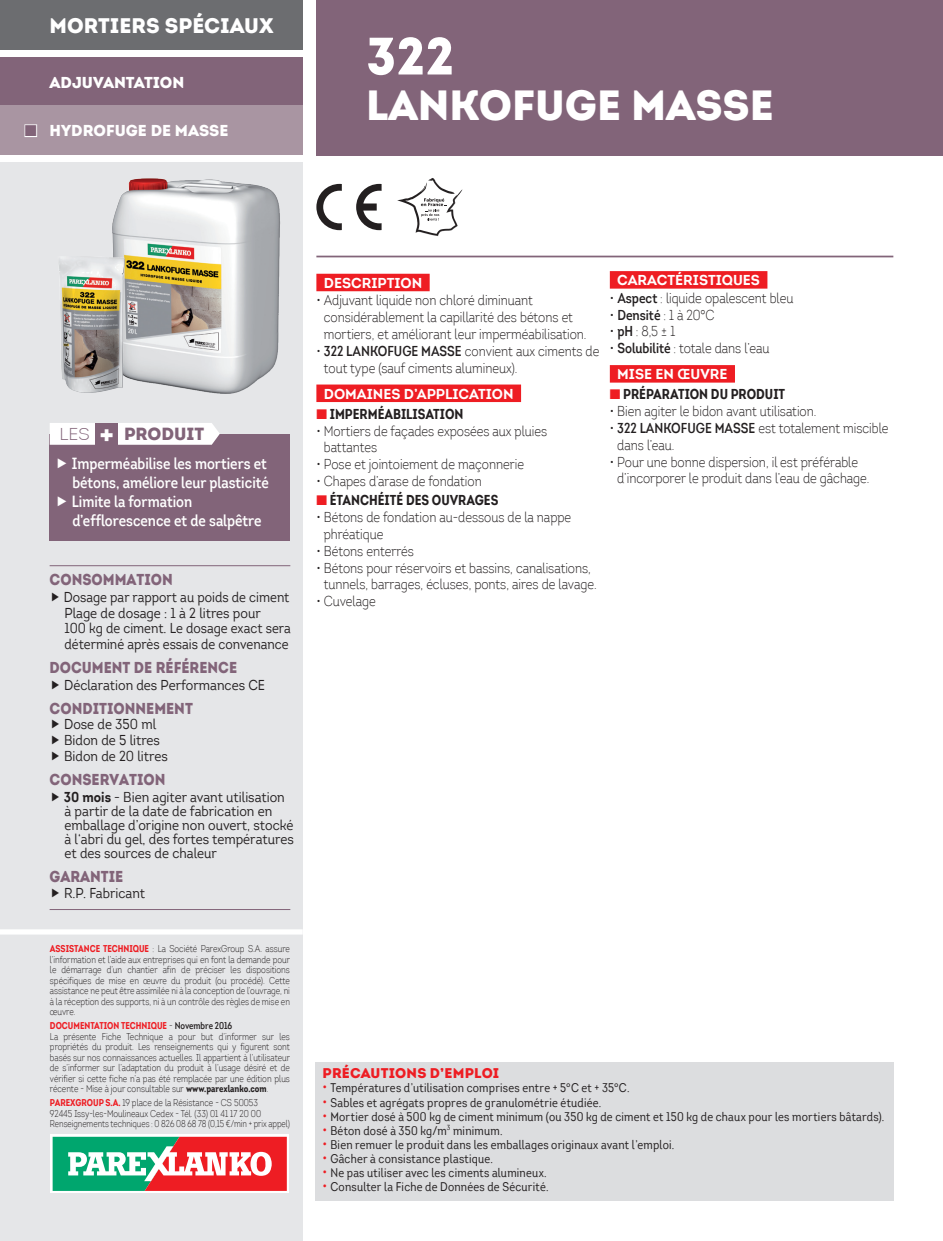
<style>
.page{position:relative;width:943px;height:1241px;background:#fff}
.page>*{position:absolute;margin:0;border:0;box-sizing:border-box;transform-origin:0 0}
.t1{font:900 52.5px "Intro";color:#fff}
.t2{font:900 42px "Intro";color:#fff}
.t3{font:900 21px "Intro";color:#fff}
.t4{font:900 17.5px "Intro";color:#826479}
.t5{font:600 15.75px/18.9px "Intro Cond";color:#fff}
.t6{font:900 15.75px "Intro";color:#826479;scale:.9 1}
.t7{font:900 15.75px "Intro";color:#fff}
.t8{font:300 14px/16.8px "Intro Cond";color:#231f20}
.t9{font:14px/14px "Intro";color:#231f20;scale:.9 1}
.t10{font:14px/15.8px "Intro";color:#231f20;scale:.88 1}
.t11{font:700 14px "Intro Cond";color:#231f20}
.t12{font:700 14px "Intro";color:#fff}
.t13{font:900 14px "Intro";letter-spacing:.015em;color:#ee1d23}
.t14{font:12.25px "Intro Cond";letter-spacing:.02em;color:#231f20}
.t15{font:300 9.62px/10.5px "Intro Cond";color:#231f20;scale:.96 1}
.s1{color:#826479}
.s2{font-weight:300}
.s3{font-weight:700;font-size:31.5px;color:#fff}
.s4{font-weight:700}
.s5{font-weight:700;color:#ee1d23}
.s6{font-weight:600}
.s7{color:#ee1d23}
.s8{font-size:14px;color:#ee1d23}
</style>
<div class="page">
<div style="left:0;top:0;width:303px;height:50px;background:#6c6d70"></div>
<div style="left:0;top:57px;width:303px;height:50px;background:#826479"></div>
<div style="left:316px;top:0;width:627px;height:156px;background:#826479"></div>
<div style="left:0;top:163px;width:303px;height:1077px;background:#e5e6e8"></div>
<hr style="left:316px;top:255px;width:577px;height:2px;background:#826479">
<div style="left:0;top:929px;width:303px;height:5px;background:#fff"></div>
<svg style="left:50px;top:1134px;width:239px;height:58px"></svg>
<svg style="left:53px;top:1136px;width:234px;height:54px;background:#a08776"></svg>
<img style="left:112px;top:178px;width:140px;height:216px">
<div style="left:315px;top:1061px;width:578px;height:139px;background:#dcdddf"></div>
<hr style="left:50px;top:565px;width:240px;height:1px;background:#826479">
<hr style="left:50px;top:908px;width:240px;height:1px;background:#826479">
<div style="left:50px;top:433px;width:240px;height:107px;background:#826479"></div>
<div style="left:50px;top:423px;width:170px;height:21px;background:#fff"></div>
<div style="left:100px;top:425px;width:19px;height:16px;background:#fff"></div>
<div style="left:95px;top:423px;width:23px;height:23px;background:#826479"></div>
<div style="left:0;top:105px;width:303px;height:50px;background:#a995a2"></div>
<div style="left:24px;top:124px;width:13px;height:13px;border:2px solid #fff"></div>
<div style="left:316px;top:274px;width:113px;height:17px;background:#ee1d23"></div>
<div style="left:316px;top:384px;width:205px;height:18px;background:#ee1d23"></div>
<div style="left:610px;top:271px;width:157px;height:17px;background:#ee1d23"></div>
<div style="left:610px;top:365px;width:125px;height:17px;background:#ee1d23"></div>
<img style="left:59px;top:256px;width:66px;height:137px">
<svg style="left:397px;top:178px;width:65px;height:58px"></svg>
<svg style="left:316px;top:184px;width:26px;height:46px"></svg>
<svg style="left:356px;top:184px;width:25px;height:46px"></svg>
<h3 class="t3" style="left:50px;top:11px;width:225px">MORTIERS SPÉCIAUX</h3>
<h3 class="t7" style="left:50px;top:72px;width:136px">ADJUVANTATION</h3>
<h3 class="t7" style="left:25px;top:120px;width:205px"><span class="s1">■</span> HYDROFUGE DE MASSE</h3>
<h1 class="t1" style="left:366px;top:21px;width:90px">322</h1>
<h2 class="t2" style="left:366px;top:78px;width:27px">LAN</h2>
<h2 class="t2" style="left:449px;top:78px;width:58px">KOFUGE</h2>
<h2 class="t2" style="left:631px;top:78px;width:29px">MASSE</h2>
<h3 class="t4" style="left:60px;top:422px;width:77px"><span class="s2">les</span> <span class="s3">+</span> PRODUIT</h3>
<h3 class="t5" style="left:72px;top:454px;width:198px">Imperméabilise les mortiers et bétons, améliore leur plasticité<br>Limite la formation d’efflorescence et de salpêtre</h3>
<h3 class="t6" style="left:50px;top:569px;width:138px">CONSOMMATION</h3>
<h3 class="t10" style="left:64px;top:589px;width:259px">Dosage par rapport au poids de ciment Plage de dosage : 1 à 2 litres pour<br>100 kg de ciment. Le dosage exact sera déterminé après essais de convenance</h3>
<h3 class="t6" style="left:50px;top:657px;width:210px">DOCUMENT DE RÉFÉRENCE</h3>
<h3 class="t9" style="left:64px;top:678px;width:225px">Déclaration des Performances CE</h3>
<h3 class="t6" style="left:50px;top:697px;width:161px">CONDITIONNEMENT</h3>
<h3 class="t9" style="left:64px;top:716px;width:117px;line-height:15.8px">Dose de 350 ml<br>Bidon de 5 litres<br>Bidon de 20 litres</h3>
<h3 class="t6" style="left:50px;top:768px;width:130px">CONSERVATION</h3>
<h3 class="t9" style="left:64px;top:789px;width:257px"><span class="s4">30 MOIS</span> - Bien agiter avant utilisation à partir de la date de fabrication en emballage d’origine non ouvert, stocké à l‘abri du gel, des fortes températures et des sources de chaleur</h3>
<h3 class="t6" style="left:50px;top:865px;width:83px">GARANTIE</h3>
<h3 class="t9" style="left:64px;top:886px;width:92px">R.P. Fabricant</h3>
<p class="t15" style="left:50px;top:943px;width:252px;text-align:justify"><span class="s5">ASSISTANCE TECHNIQUE</span> : La Société ParexGroup S.A. assure l’information et l’aide aux entreprises qui en font la demande pour le démarrage d’un chantier afin de préciser les dispositions spécifiques de mise en œuvre du produit (ou procédé). Cette assistance ne peut être assimilée ni à la conception de l’ouvrage, ni à la réception des supports, ni à un contrôle des règles de mise en œuvre.</p>
<p class="t15" style="left:50px;top:1020px;width:252px"><span class="s5">DOCUMENTATION TECHNIQUE</span> - <span class="s6">Novembre 2016<br></span>La présente Fiche Technique a pour but d’informer sur les propriétés du produit. Les renseignements qui y figurent sont basés sur nos connaissances actuelles. Il appartient à l’utilisateur de s’informer sur l’adaptation du produit à l’usage désiré et de vérifier si cette fiche n’a pas été remplacée par une édition plus récente - Mise à jour consultable sur <span class="s4">WWW.PAREXLANKO.COM</span>.</p>
<p class="t15" style="left:50px;top:1097px;width:251px"><span class="s5">PAREXGROUP S.A.</span> 19 place de la Résistance - CS 50053<br>92445 Issy-les-Moulineaux Cedex - Tél. (33) 01 41 17 20 00<br>Renseignements techniques : 0 826 08 68 78 (0,15 €/min + prix appel)</p>
<h3 class="t12" style="left:324px;top:274px;width:100px">DESCRIPTION</h3>
<h3 class="t8" style="left:324px;top:292px;width:264px;text-indent:-7px">• Adjuvant liquide non chloré diminuant considérablement la capillarité des bétons et mortiers, et améliorant leur imperméabilisation.</h3>
<h3 class="t8" style="left:324px;top:342px;width:277px;text-indent:-7px">• <span class="s6">322 LANKOFUGE MASSE</span> convient aux ciments de tout type (sauf ciments alumineux).</h3>
<h3 class="t12" style="left:324px;top:384px;width:191px">DOMAINES D’APPLICATION</h3>
<h3 class="t11" style="left:316px;top:405px;width:148px"><span class="s7">■</span> IMPERMÉABILISATION</h3>
<h3 class="t8" style="left:324px;top:422px;width:225px;text-indent:-7px">• Mortiers de façades exposées aux pluies battantes</h3>
<h3 class="t8" style="left:316px;top:455px;width:209px">• Pose et jointoiement de maçonnerie</h3>
<h3 class="t8" style="left:316px;top:472px;width:167px">• Chapes d’arase de fondation</h3>
<h3 class="t11" style="left:316px;top:491px;width:183px"><span class="s7">■</span> ÉTANCHÉITÉ DES OUVRAGES</h3>
<h3 class="t8" style="left:324px;top:508px;width:249px;text-indent:-7px">• Bétons de fondation au-dessous de la nappe phréatique</h3>
<h3 class="t8" style="left:316px;top:542px;width:99px">• Bétons enterrés</h3>
<h3 class="t8" style="left:316px;top:559px;width:282px;text-align:center">• Bétons pour réservoirs et bassins, canalisations, tunnels, barrages, écluses, ponts, aires de lavage.</h3>
<h3 class="t8" style="left:316px;top:592px;width:61px">• Cuvelage</h3>
<h3 class="t12" style="left:617px;top:271px;width:11px">CARACT</h3>
<h3 class="t12" style="left:675px;top:271px;width:17px">ÉRISTI</h3>
<h3 class="t12" style="left:721px;top:271px;width:30px">QUES</h3>
<h3 class="t8" style="left:610px;top:289px;width:185px">• <span class="s6">Aspect</span> : liquide opalescent bleu</h3>
<h3 class="t8" style="left:610px;top:306px;width:106px">• <span class="s6">Densité</span> : 1 à 20°C</h3>
<h3 class="t8" style="left:610px;top:323px;width:67px">•<span class="s6">pH</span> :8,5±1</h3>
<h3 class="t8" style="left:610px;top:340px;width:161px">• <span class="s6">Solubilité</span> : totale dans l’eau</h3>
<h3 class="t12" style="left:617px;top:365px;width:20px">MISE</h3>
<h3 class="t12" style="left:655px;top:365px;width:64px">EN ŒUVRE</h3>
<h3 class="t11" style="left:610px;top:385px;width:177px"><span class="s7">■</span> PRÉPARATION DU PRODUIT</h3>
<h3 class="t8" style="left:610px;top:402px;width:208px">• Bien agiter le bidon avant utilisation.</h3>
<h3 class="t8" style="left:617px;top:419px;width:273px;text-indent:-7px">• <span class="s6">322 LANKOFUGE MASSE</span> est totalement miscible dans l’eau.</h3>
<h3 class="t8" style="left:617px;top:453px;width:253px;text-indent:-7px">• Pour une bonne dispersion, il est préférable d’incorporer le produit dans l’eau de gâchage.</h3>
<h3 class="t13" style="left:322px;top:1064px;width:178px">PRÉCAUTIONS D’EMPLOI</h3>
<p class="t14" style="left:322px;top:1080px;width:308px"><span class="s8">•</span> Températures d’utilisation comprises entre + 5°C et + 35°C.</p>
<p class="t14" style="left:322px;top:1094px;width:280px"><span class="s8">•</span> Sables et agrégats propres de granulométrie étudiée.</p>
<p class="t14" style="left:322px;top:1108px;width:563px"><span class="s8">•</span> Mortier dosé à 500 kg de ciment minimum (ou 350 kg de ciment et 150 kg de chaux pour les mortiers bâtards).</p>
<p class="t14" style="left:322px;top:1122px;width:181px"><span class="s8">•</span> Béton dosé à 350 kg/m<sup>3</sup> minimum.</p>
<p class="t14" style="left:322px;top:1136px;width:353px"><span class="s8">•</span> Bien remuer le produit dans les emballages originaux avant l’emploi.</p>
<p class="t14" style="left:322px;top:1150px;width:172px"><span class="s8">•</span> Gâcher à consistance plastique.</p>
<p class="t14" style="left:322px;top:1164px;width:226px"><span class="s8">•</span> Ne pas utiliser avec les ciments alumineux.</p>
<p class="t14" style="left:322px;top:1178px;width:227px"><span class="s8">•</span> Consulter la Fiche de Données de Sécurité.</p>
</div>
